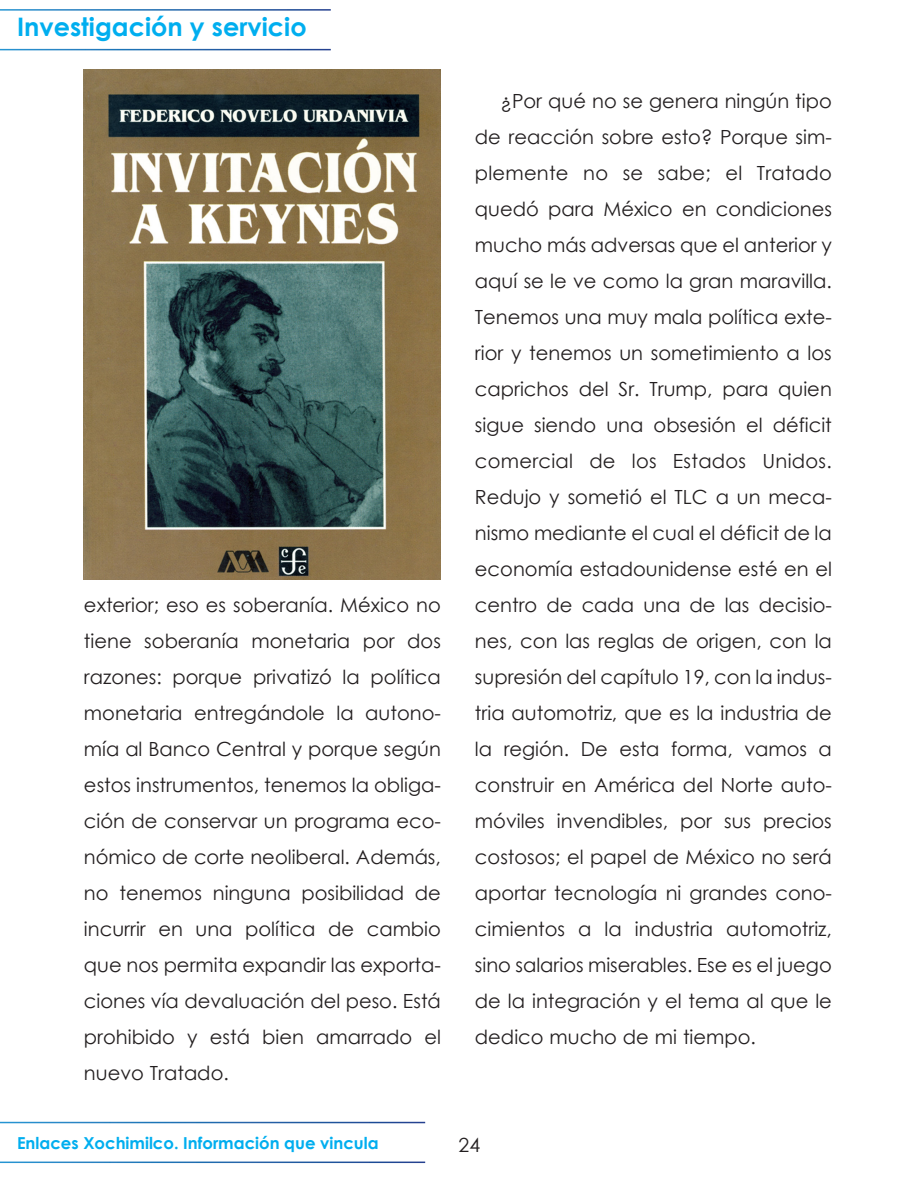
<style>
.page{position:relative;width:918px;height:1188px;background:#fff}
.page>*{position:absolute;margin:0;border:0;box-sizing:border-box;transform-origin:0 0}
.t1{font:700 25.5px "Century Gothic";color:#00aeef}
.cuerpoArticulos{font:19.5px/36px "Century Gothic";color:#231f20;text-align:justify}
.t2{font:700 16.5px "Century Gothic";color:#00aeef}
</style>
<div class="page">
<img style="left:84px;top:70px;width:357px;height:510px">
<h1 class="t1" style="left:17px;top:8px;width:291px">Investigación y servicio</h1>
<p class="cuerpoArticulos" style="left:84px;top:587px;width:358px">exterior; eso es soberanía. México no tiene soberanía monetaria por dos razones: porque privatizó la política monetaria entregándole la autono&shy;mía al Banco Central y porque según estos instrumentos, tenemos la obliga&shy;ción de conservar un programa eco&shy;nómico de corte neoliberal. Además, no tenemos ninguna posibilidad de incurrir en una política de cambio que nos permita expandir las exporta&shy;ciones vía devaluación del peso. Está prohibido y está bien amarrado el nuevo Tratado.</p>
<p class="cuerpoArticulos" style="left:475px;top:83px;width:358px;text-indent:26px">¿Por qué no se genera ningún tipo de reacción sobre esto? Porque sim&shy;plemente no se sabe; el Tratado quedó para México en condiciones mucho más adversas que el anterior y aquí se le ve como la gran maravilla.<br>Tenemos una muy mala política exte&shy;rior y tenemos un sometimiento a los caprichos del Sr. Trump, para quien sigue siendo una obsesión el déficit comercial de los Estados Unidos.<br>Redujo y sometió el TLC a un meca&shy;nismo mediante el cual el déficit de la economía estadounidense esté en el centro de cada una de las decisio&shy;nes, con las reglas de origen, con la supresión del capítulo 19, con la indus&shy;tria automotriz, que es la industria de la región. De esta forma, vamos a construir en América del Norte auto&shy;móviles invendibles, por sus precios costosos; el papel de México no será aportar tecnología ni grandes cono&shy;cimientos a la industria automotriz, sino salarios miserables. Ese es el juego de la integración y el tema al que le dedico mucho de mi tiempo.</p>
<p class="t2" style="left:17px;top:1131px;width:363px">Enlaces Xochimilco. Información que vincula</p>
<p class="cuerpoArticulos" style="left:459px;top:1127px;width:23px">24</p>
</div>
